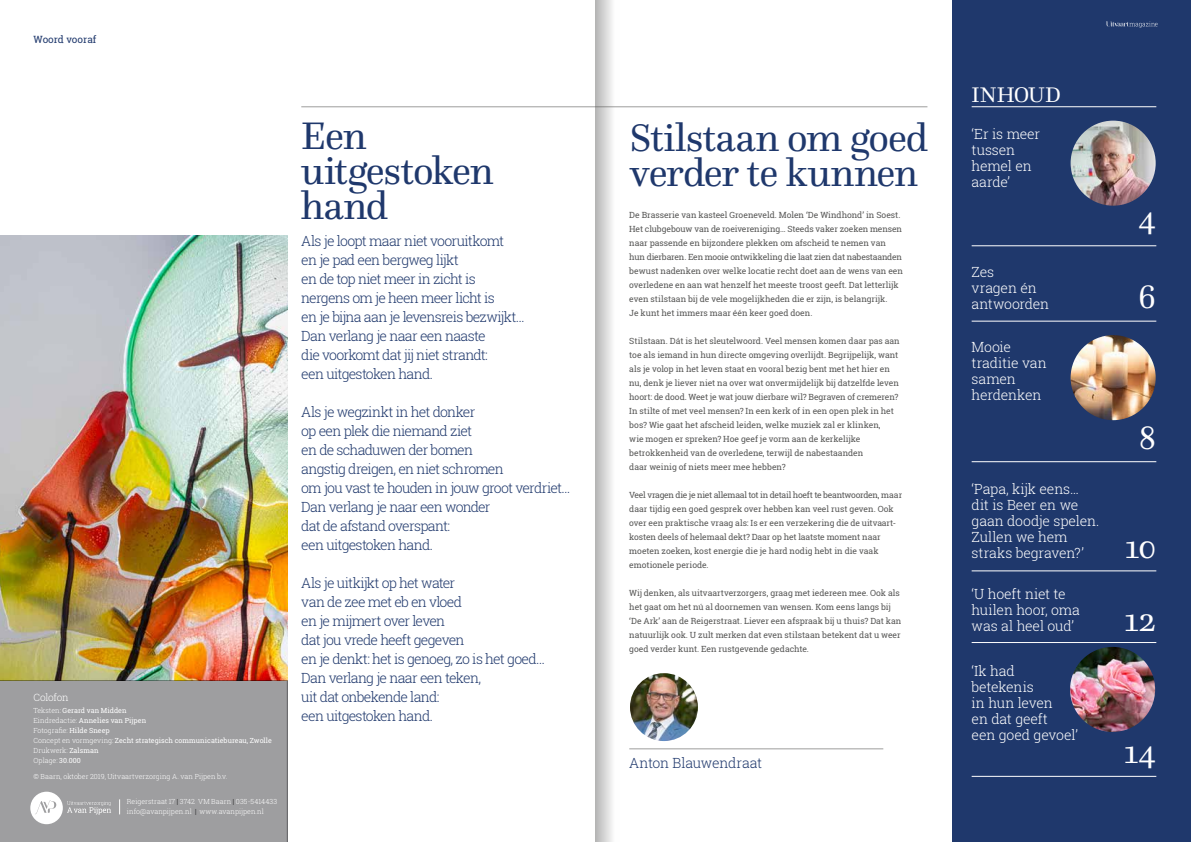
<style>
.page{position:relative;width:1191px;height:842px;background:#fff}
.page>*{position:absolute;margin:0;border:0;box-sizing:border-box;transform-origin:0 0}
.t1{font:40px/35px "Questa";letter-spacing:-.03em;color:#1f386c}
.t2{font:34px/73.4px "Questa";color:#fff}
.t3{font:22px "Questa";color:#fff}
.t4{font:300 14px/19px "Roboto Slab";letter-spacing:-.05em;color:#1f386c}
.t5{font:300 14px/16px "Roboto Slab";letter-spacing:-.01em;color:#fff}
.t6{font:300 14px "Roboto Slab";letter-spacing:-.02em;color:#1f386c}
.t7{font:10px "Roboto Slab";color:#1f386c}
.t8{font:300 10px "Roboto Slab";letter-spacing:-.025em;color:#fff}
.t9{font:8.5px/14px "Roboto Slab";letter-spacing:-.005em;color:#575756}
.t10{font:7px/10px "Roboto Slab";letter-spacing:.005em;color:#fff}
.t11{font:300 7px/10px "Roboto Slab";letter-spacing:.01em;color:#fff}
.s1{font-weight:300}
.s2{color:#000}
</style>
<div class="page">
<div style="left:951px;top:0;width:240px;height:842px;background:#1f386c"></div>
<hr style="left:971px;top:246px;width:185px;height:1px;background:#fff">
<hr style="left:971px;top:321px;width:185px;height:1px;background:#fff">
<hr style="left:971px;top:461px;width:185px;height:1px;background:#fff">
<hr style="left:971px;top:106px;width:185px;height:1px;background:#fff">
<hr style="left:971px;top:571px;width:185px;height:1px;background:#fff">
<hr style="left:971px;top:642px;width:185px;height:1px;background:#fff">
<hr style="left:971px;top:776px;width:185px;height:1px;background:#fff">
<img style="left:0;top:236px;width:288px;height:444px">
<img style="left:1070px;top:335px;width:85px;height:85px;border-radius:43px">
<svg style="left:1106px;top:21px;width:51px;height:7px"></svg>
<img style="left:1070px;top:121px;width:85px;height:85px;border-radius:43px">
<img style="left:1070px;top:647px;width:85px;height:85px;border-radius:43px">
<img style="left:630px;top:673px;width:68px;height:68px;border-radius:34px">
<hr style="left:301px;top:107px;width:626px;height:1px;background:#9d9d9c">
<div style="left:0;top:680px;width:288px;height:162px;background:#9e9ea0"></div>
<svg style="left:119px;top:799px;width:1px;height:15px"></svg>
<svg style="left:30px;top:792px;width:81px;height:32px"></svg>
<hr style="left:629px;top:749px;width:254px;height:1px;background:#9d9d9c">
<svg style="left:595px;top:0;width:25px;height:842px"></svg>
<p class="t7" style="left:34px;top:33px;width:64px">Woord vooraf</p>
<p class="t8" style="left:34px;top:691px;width:37px">Colofon</p>
<p class="t10" style="left:34px;top:706px;width:240px"><span class="s1">Teksten:</span> Gerard van Midden<br><span class="s1">Eindredactie:</span> Annelies van Pijpen<br><span class="s1">Fotografie:</span> Hilde Sneep<br><span class="s1">Concept en vormgeving:</span> Zecht strategisch communicatiebureau, Zwolle<br><span class="s1">Drukwerk:</span> Zalsman<br><span class="s1">Oplage:</span> 30.000</p>
<p class="t11" style="left:34px;top:771px;width:195px">© Baarn, oktober 2019, Uitvaartverzorging A. van Pijpen b.v.</p>
<p class="t11" style="left:127px;top:797px;width:152px">Reigerstraat 17 <span class="s2">|</span> 3742 VM Baarn <span class="s2">|</span> 035-5414433 info@avanpijpen.nl <span class="s2">|</span> www.avanpijpen.nl</p>
<h1 class="t1" style="left:301px;top:118px;width:194px">Een uitgestoken hand</h1>
<p class="t4" style="left:301px;top:231px;width:225px">Als je loopt maar niet vooruitkomt<br>en je pad een bergweg lijkt<br>en de top niet meer in zicht is nergens om je heen meer licht is<br>en je bijna aan je levensreis bezwijkt…<br>Dan verlang je naar een naaste<br>die voorkomt dat jij niet strandt:<br>een uitgestoken hand.</p>
<p class="t4" style="left:301px;top:402px;width:270px">Als je wegzinkt in het donker<br>op een plek die niemand ziet<br>en de schaduwen der bomen<br>angstig dreigen, en niet schromen<br>om jou vast te houden in jouw groot verdriet…<br>Dan verlang je naar een wonder<br>dat de afstand overspant:<br>een uitgestoken hand.</p>
<h3 class="t4" style="left:301px;top:573px;width:245px">Als je uitkijkt op het water<br>van de zee met eb en vloed<br>en je mijmert over leven<br>dat jou vrede heeft gegeven<br>en je denkt: het is genoeg, zo is het goed…<br>Dan verlang je naar een teken,<br>uit dat onbekende land:<br>een uitgestoken hand.</h3>
<h1 class="t1" style="left:629px;top:119px;width:300px">Stilstaan om goed verder te kunnen</h1>
<p class="t9" style="left:629px;top:208px;width:275px">De Brasserie van kasteel Groeneveld. Molen ‘De Windhond’ in Soest.<br>Het clubgebouw van de roeivereniging… Steeds vaker zoeken mensen naar passende en bijzondere plekken om afscheid te nemen van hun dierbaren. Een mooie ontwikkeling die laat zien dat nabestaanden bewust nadenken over welke locatie recht doet aan de wens van een overledene en aan wat henzelf het meeste troost geeft. Dat letterlijk even stilstaan bij de vele mogelijkheden die er zijn, is belangrijk.<br>Je kunt het immers maar één keer goed doen.</p>
<p class="t9" style="left:629px;top:334px;width:272px">Stilstaan. Dát is het sleutelwoord. Veel mensen komen daar pas aan toe als iemand in hun directe omgeving overlijdt. Begrijpelijk, want als je volop in het leven staat en vooral bezig bent met het hier en nu, denk je liever niet na over wat onvermijdelijk bij datzelfde leven hoort: de dood. Weet je wat jouw dierbare wil? Begraven of cremeren?<br>In stilte of met veel mensen? In een kerk of in een open plek in het bos? Wie gaat het afscheid leiden, welke muziek zal er klinken,<br>wie mogen er spreken? Hoe geef je vorm aan de kerkelijke betrokkenheid van de overledene, terwijl de nabestaanden<br>daar weinig of niets meer mee hebben?</p>
<p class="t9" style="left:629px;top:488px;width:274px">Veel vragen die je niet allemaal tot in detail hoeft te beantwoorden, maar daar tijdig een goed gesprek over hebben kan veel rust geven. Ook over een praktische vraag als: Is er een verzekering die de uitvaart&shy;kosten deels of helemaal dekt? Daar op het laatste moment naar moeten zoeken, kost energie die je hard nodig hebt in die vaak emotionele periode.</p>
<p class="t9" style="left:629px;top:586px;width:274px">Wij denken, als uitvaartverzorgers, graag met iedereen mee. Ook als het gaat om het nú al doornemen van wensen. Kom eens langs bij ‘De Ark’ aan de Reigerstraat. Liever een afspraak bij u thuis? Dat kan natuurlijk ook. U zult merken dat even stilstaan betekent dat u weer goed verder kunt. Een rustgevende gedachte.</p>
<h3 class="t6" style="left:629px;top:753px;width:134px">Anton Blauwendraat</h3>
<h3 class="t3" style="left:971px;top:81px;width:91px">INHOUD</h3>
<h3 class="t5" style="left:971px;top:125px;width:70px">‘Er is meer tussen hemel en aarde’</h3>
<h3 class="t5" style="left:971px;top:264px;width:79px">Zes<br>vragen én antwoorden</h3>
<h3 class="t5" style="left:971px;top:339px;width:77px">Mooie traditie van samen herdenken</h3>
<h3 class="t5" style="left:971px;top:480px;width:129px">‘Papa, kijk eens… dit is Beer en we gaan doodje spelen.<br>Zullen we hem straks begraven?’</h3>
<h3 class="t5" style="left:971px;top:586px;width:110px">‘U hoeft niet te huilen hoor, oma was al heel oud’</h3>
<h3 class="t5" style="left:971px;top:662px;width:108px">‘Ik had betekenis<br>in hun leven<br>en dat geeft<br>een goed gevoel’</h3>
<h2 class="t2" style="left:1138px;top:180px;width:19px">4</h2>
<h2 class="t2" style="left:1138px;top:259px;width:20px">6</h2>
<h2 class="t2" style="left:1138px;top:401px;width:19px">8</h2>
<h2 class="t2" style="left:1124px;top:509px;width:34px">10<br>12</h2>
<h2 class="t2" style="left:1123px;top:714px;width:34px">14</h2>
</div>
